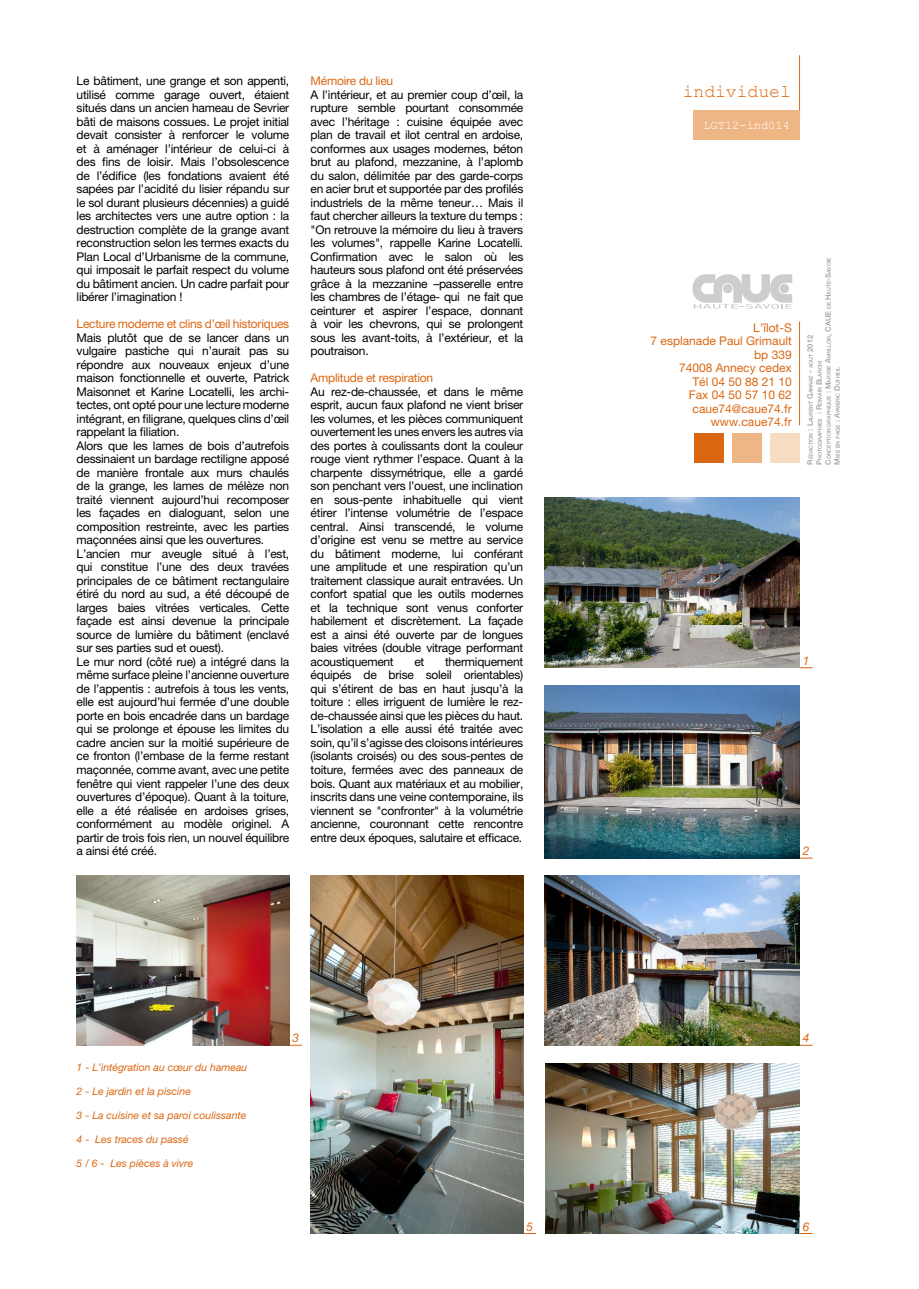
<style>
.page{position:relative;width:919px;height:1289px;background:#fff}
.page>*{position:absolute;margin:0;border:0;box-sizing:border-box;transform-origin:0 0}
.t1{font:18px "Courier New";color:#dc6712}
._02_texte{font:12px/13.5px "Helvetica Neue LT Pro";letter-spacing:-.02em;color:#000;text-align:justify}
._02_texte-2{font:12px "Helvetica Neue LT Pro";color:#dc6712}
._02_texte-3{font:12px "Helvetica Neue LT Pro";letter-spacing:-.02em;color:#dc6712}
.t2{font:12px "Courier New";color:#fff}
._09_numéro_d_image_o{font:italic 12px "Helvetica Neue LT Pro";color:#dc6712}
._08_légende_des_imag{font:italic 10.5px "Helvetica Neue LT Pro";color:#dc6712}
._07_cartouche_texte{font:500 5.25px "Helvetica Neue LT Pro";color:#9c9e9f}
.s1{font-size:7.5px}
</style>
<div class="page">
<hr style="left:799px;top:321px;width:1px;height:104px;background:#dc6712">
<svg style="left:692px;top:274px;width:100px;height:35px"></svg>
<hr style="left:799px;top:55px;width:1px;height:64px;background:#dc6712">
<div style="left:694px;top:433px;width:30px;height:29px;background:#dc6712"></div>
<div style="left:732px;top:433px;width:30px;height:29px;background:#efb685"></div>
<div style="left:770px;top:433px;width:29px;height:29px;background:#f7dbc2"></div>
<div style="left:693px;top:111px;width:106px;height:29px;background:#efb685"></div>
<svg style="left:523px;top:1233px;width:13px;height:1px"></svg>
<svg style="left:799px;top:1044px;width:13px;height:1px"></svg>
<svg style="left:799px;top:1233px;width:13px;height:1px"></svg>
<svg style="left:799px;top:667px;width:13px;height:1px"></svg>
<svg style="left:799px;top:857px;width:13px;height:1px"></svg>
<img style="left:545px;top:1063px;width:254px;height:170px">
<img style="left:544px;top:497px;width:255px;height:171px">
<img style="left:544px;top:875px;width:255px;height:170px">
<img style="left:544px;top:686px;width:255px;height:172px">
<img style="left:310px;top:875px;width:213px;height:358px">
<svg style="left:289px;top:1044px;width:13px;height:1px"></svg>
<img style="left:77px;top:875px;width:212px;height:170px">
<p class="_02_texte" style="left:77px;top:74px;width:214px">Le bâtiment, une grange et son appenti, utilisé comme garage ouvert, étaient situés dans un ancien hameau de Sevrier bâti de maisons cossues. Le projet initial devait consister à renforcer le volume et à aménager l’intérieur de celui-ci à des fins de loisir. Mais l’obsolescence de l’édifice (les fondations avaient été sapées par l’acidité du lisier répandu sur le sol durant plusieurs décennies) a guidé les architectes vers une autre option : la destruction complète de la grange avant reconstruction selon les termes exacts du Plan Local d’Urbanisme de la commune, qui imposait le parfait respect du volume du bâtiment ancien. Un cadre parfait pour libérer l’imagination !</p>
<p class="_02_texte-3" style="left:77px;top:317px;width:214px">Lecture moderne et clins d’œil historiques</p>
<p class="_02_texte" style="left:77px;top:330px;width:214px">Mais plutôt que de se lancer dans un vulgaire pastiche qui n’aurait pas su répondre aux nouveaux enjeux d’une maison fonctionnelle et ouverte, Patrick Maisonnet et Karine Locatelli, les archi&shy;tectes, ont opté pour une lecture moderne intégrant, en filigrane, quelques clins d’œil rappelant la filiation.</p>
<p class="_02_texte" style="left:77px;top:438px;width:214px">Alors que les lames de bois d’autrefois dessinaient un bardage rectiligne apposé de manière frontale aux murs chaulés de la grange, les lames de mélèze non traité viennent aujourd’hui recomposer les façades en dialoguant, selon une composition restreinte, avec les parties maçonnées ainsi que les ouvertures.</p>
<p class="_02_texte" style="left:77px;top:546px;width:214px">L’ancien mur aveugle situé à l’est, qui constitue l’une des deux travées principales de ce bâtiment rectangulaire étiré du nord au sud, a été découpé de larges baies vitrées verticales. Cette façade est ainsi devenue la principale source de lumière du bâtiment (enclavé sur ses parties sud et ouest).</p>
<p class="_02_texte" style="left:77px;top:654px;width:214px">Le mur nord (côté rue) a intégré dans la même surface pleine l’ancienne ouverture de l’appentis : autrefois à tous les vents, elle est aujourd’hui fermée d’une double porte en bois encadrée dans un bardage qui se prolonge et épouse les limites du cadre ancien sur la moitié supérieure de ce fronton (l’embase de la ferme restant maçonnée, comme avant, avec une petite fenêtre qui vient rappeler l’une des deux ouvertures d’époque). Quant à la toiture, elle a été réalisée en ardoises grises, conformément au modèle originel. A partir de trois fois rien, un nouvel équilibre a ainsi été créé.</p>
<p class="_02_texte-3" style="left:310px;top:74px;width:84px">Mémoire du lieu</p>
<p class="_02_texte" style="left:310px;top:87px;width:214px">A l’intérieur, et au premier coup d’œil, la rupture semble pourtant consommée avec l’héritage : cuisine équipée avec plan de travail et ilot central en ardoise, conformes aux usages modernes, béton brut au plafond, mezzanine, à l’aplomb du salon, délimitée par des garde-corps en acier brut et supportée par des profilés industriels de la même teneur… Mais il faut chercher ailleurs la texture du temps : "On retrouve la mémoire du lieu à travers les volumes", rappelle Karine Locatelli.<br>Confirmation avec le salon où les hauteurs sous plafond ont été préservées grâce à la mezzanine –passerelle entre les chambres de l’étage- qui ne fait que ceinturer et aspirer l’espace, donnant à voir les chevrons, qui se prolongent sous les avant-toits, à l’extérieur, et la poutraison.</p>
<p class="_02_texte-3" style="left:310px;top:371px;width:124px">Amplitude et respiration</p>
<p class="_02_texte" style="left:310px;top:384px;width:214px">Au rez-de-chaussée, et dans le même esprit, aucun faux plafond ne vient briser les volumes, et les pièces communiquent ouvertement les unes envers les autres via des portes à coulissants dont la couleur rouge vient rythmer l’espace. Quant à la charpente dissymétrique, elle a gardé son penchant vers l’ouest, une inclination en sous-pente inhabituelle qui vient étirer l’intense volumétrie de l’espace central. Ainsi transcendé, le volume d’origine est venu se mettre au service du bâtiment moderne, lui conférant une amplitude et une respiration qu’un traitement classique aurait entravées. Un confort spatial que les outils modernes et la technique sont venus conforter habilement et discrètement. La façade est a ainsi été ouverte par de longues baies vitrées (double vitrage performant acoustiquement</p>
<p class="_02_texte" style="left:310px;top:654px;width:214px;text-indent:134px">thermiquement équipés de brise soleil orientables) qui s’étirent de bas en haut jusqu’à la toiture : elles irriguent de lumière le rez&shy;de-chaussée ainsi que les pièces du haut.<br>L’isolation a elle aussi été traitée avec soin, qu’il s’agisse des cloisons intérieures (isolants croisés) ou des sous-pentes de toiture, fermées avec des panneaux de bois. Quant aux matériaux et au mobilier, inscrits dans une veine contemporaine, ils viennent se "confronter" à la volumétrie ancienne, couronnant cette rencontre entre deux époques, salutaire et efficace.</p>
<p class="_02_texte" style="left:414px;top:654px;width:11px">et</p>
<p class="t1" style="left:682px;top:80px;width:110px">individuel</p>
<p class="t2" style="left:703px;top:118px;width:88px">LGT12-ind014</p>
<p class="_02_texte-2" style="left:753px;top:320px;width:40px">L’îlot-S</p>
<p class="_02_texte-2" style="left:650px;top:333px;width:143px">7 esplanade Paul Grimault</p>
<p class="_02_texte-2" style="left:754px;top:347px;width:39px">bp 339</p>
<p class="_02_texte-2" style="left:679px;top:360px;width:114px">74008 Annecy cedex</p>
<p class="_02_texte-2" style="left:692px;top:374px;width:101px">Tél 04 50 88 21 10</p>
<p class="_02_texte-2" style="left:688px;top:387px;width:104px">Fax 04 50 57 10 62</p>
<p class="_02_texte-2" style="left:692px;top:401px;width:101px">caue74@caue74.fr</p>
<p class="_02_texte-2" style="left:710px;top:414px;width:82px">www.caue74.fr</p>
<p class="_07_cartouche_texte" style="left:825px;top:465px;width:208px;rotate:-90deg"><span class="s1">C</span>onception graphique <span class="s1">: M</span>aryse <span class="s1">A</span>vrillon<span class="s1">, CAUE</span> de <span class="s1">H</span>aute<span class="s1">-S</span>avoie</p>
<p class="_07_cartouche_texte" style="left:807px;top:465px;width:131px;rotate:-90deg"><span class="s1">R</span>édaction <span class="s1">: L</span>aurent <span class="s1">G</span>annaz <span class="s1">-</span> aout <span class="s1">2012</span></p>
<p class="_07_cartouche_texte" style="left:816px;top:465px;width:106px;rotate:-90deg"><span class="s1">P</span>hotographies <span class="s1">: R</span>omain <span class="s1">B</span>lanchi</p>
<p class="_07_cartouche_texte" style="left:834px;top:465px;width:99px;rotate:-90deg"><span class="s1">M</span>ise en page <span class="s1">: A</span>ymeric <span class="s1">D</span>utheil</p>
<p class="_09_numéro_d_image_o" style="left:802px;top:653px;width:8px">1</p>
<p class="_09_numéro_d_image_o" style="left:802px;top:843px;width:8px">2</p>
<p class="_08_légende_des_imag" style="left:77px;top:1060px;width:172px">1 - L’intégration au cœur du hameau</p>
<p class="_08_légende_des_imag" style="left:77px;top:1084px;width:116px">2 - Le jardin et la piscine</p>
<p class="_08_légende_des_imag" style="left:77px;top:1108px;width:171px">3 - La cuisine et sa paroi coulissante</p>
<p class="_08_légende_des_imag" style="left:77px;top:1132px;width:114px">4 - Les traces du passé</p>
<p class="_08_légende_des_imag" style="left:77px;top:1156px;width:118px">5 / 6 - Les pièces à vivre</p>
<p class="_09_numéro_d_image_o" style="left:292px;top:1030px;width:8px">3</p>
<p class="_09_numéro_d_image_o" style="left:802px;top:1030px;width:8px">4</p>
<p class="_09_numéro_d_image_o" style="left:526px;top:1219px;width:8px">5</p>
<p class="_09_numéro_d_image_o" style="left:802px;top:1219px;width:8px">6</p>
</div>
